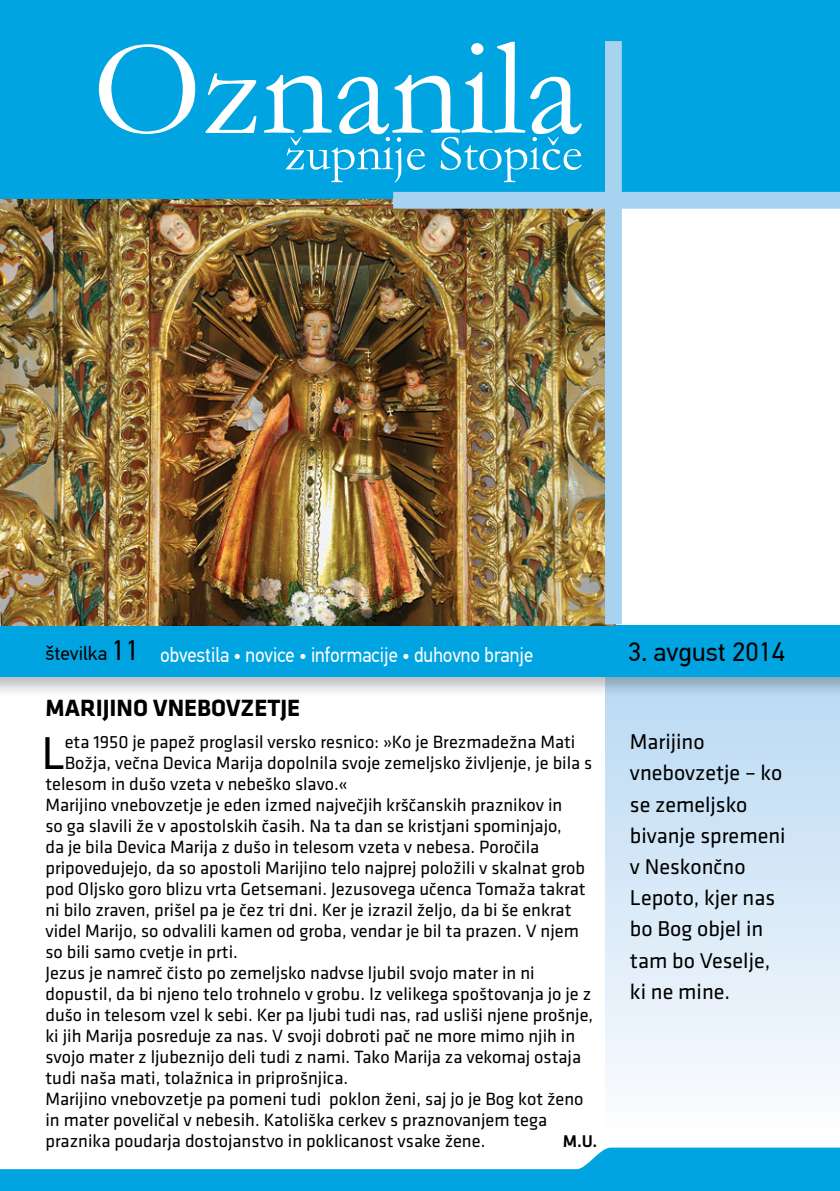
<style>
.page{position:relative;width:840px;height:1191px;background:#fff}
.page>*{position:absolute;margin:0;border:0;box-sizing:border-box;transform-origin:0 0}
.t1{font:140px "Garamond";color:#fff}
.t2{font:50.4px "Garamond";color:#fff}
.t3{font:47.8px "Klavika";color:#000}
.t4{font:26.6px "Din Text Pro PF Regular";color:#000}
.t5{font:700 24.4px "Klavika";color:#000}
.t6{font:22.2px/31.2px "Klavika";color:#000}
.t7{font:20.8px "Din Text Pro PF Regular";color:#fff;scale:.91 1}
.t8{font:18.4px "Klavika";color:#000}
.t9{font:500 17.6px "Klavika";color:#000}
.s1{font-size:19.6px;color:#000}
.s2{font-size:28px;color:#000}
</style>
<div class="page">
<div style="left:605px;top:696px;width:234px;height:495px;background:linear-gradient(to bottom,#bbdaf3,#fff)"></div>
<div style="left:0;top:0;width:839px;height:200px;background:#00a4e0"></div>
<img style="left:0;top:622px;width:622px;height:70px">
<img style="left:605px;top:676px;width:234px;height:20px">
<div style="left:0;top:625px;width:839px;height:51px;background:#00a4e0"></div>
<img style="left:0;top:200px;width:615px;height:425px">
<div style="left:604px;top:41px;width:17px;height:583px;background:#a7d3f1"></div>
<div style="left:393px;top:192px;width:446px;height:17px;background:#a7d3f1"></div>
<svg style="left:0;top:1147px;width:839px;height:44px"></svg>
<h1 class="t1" style="left:92px;top:-5px;width:491px">Oznanila</h1>
<h2 class="t2" style="left:284px;top:120px;width:299px">župnije Stopiče</h2>
<p class="t7" style="left:45px;top:643px;width:537px"><span class="s1">številka</span> <span class="s2">11</span> obvestila • novice • informacije • duhovno branje</p>
<h3 class="t4" style="left:627px;top:636px;width:159px">3. avgust 2014</h3>
<h3 class="t5" style="left:45px;top:694px;width:256px">MARIJINO VNEBOVZETJE</h3>
<h3 class="t3" style="left:41px;top:727px;width:25px">L</h3>
<p class="t8" style="left:65px;top:732px;width:512px">eta 1950 je papež proglasil versko resnico: »Ko je Brezmadežna Mati</p>
<p class="t6" style="left:629px;top:726px;width:157px">Marijino vnebovzetje – ko se zemeljsko bivanje spremeni v Neskončno<br>Lepoto, kjer nas bo Bog objel in tam bo Veselje, ki ne mine.</p>
<p class="t8" style="left:65px;top:753px;width:528px">Božja, večna Devica Marija dopolnila svoje zemeljsko življenje, je bila s</p>
<p class="t8" style="left:45px;top:774px;width:303px">telesom in dušo vzeta v nebeško slavo.«</p>
<p class="t8" style="left:45px;top:795px;width:518px">Marijino vnebovzetje je eden izmed največjih krščanskih praznikov in</p>
<p class="t8" style="left:45px;top:816px;width:517px">so ga slavili že v apostolskih časih. Na ta dan se kristjani spominjajo,</p>
<p class="t8" style="left:45px;top:837px;width:495px">da je bila Devica Marija z dušo in telesom vzeta v nebesa. Poročila</p>
<p class="t8" style="left:45px;top:858px;width:541px">pripovedujejo, da so apostoli Marijino telo najprej položili v skalnat grob</p>
<p class="t8" style="left:45px;top:879px;width:541px">pod Oljsko goro blizu vrta Getsemani. Jezusovega učenca Tomaža takrat</p>
<p class="t8" style="left:45px;top:900px;width:527px">ni bilo zraven, prišel pa je čez tri dni. Ker je izrazil željo, da bi še enkrat</p>
<p class="t8" style="left:45px;top:921px;width:534px">videl Marijo, so odvalili kamen od groba, vendar je bil ta prazen. V njem</p>
<p class="t8" style="left:45px;top:942px;width:194px">so bili samo cvetje in prti.</p>
<p class="t8" style="left:45px;top:963px;width:490px">Jezus je namreč čisto po zemeljsko nadvse ljubil svojo mater in ni</p>
<p class="t8" style="left:45px;top:984px;width:547px">dopustil, da bi njeno telo trohnelo v grobu. Iz velikega spoštovanja jo je z</p>
<p class="t8" style="left:45px;top:1005px;width:549px">dušo in telesom vzel k sebi. Ker pa ljubi tudi nas, rad usliši njene prošnje,</p>
<p class="t8" style="left:45px;top:1026px;width:531px">ki jih Marija posreduje za nas. V svoji dobroti pač ne more mimo njih in</p>
<p class="t8" style="left:45px;top:1047px;width:537px">svojo mater z ljubeznijo deli tudi z nami. Tako Marija za vekomaj ostaja</p>
<p class="t8" style="left:45px;top:1068px;width:304px">tudi naša mati, tolažnica in priprošnjica.</p>
<p class="t8" style="left:45px;top:1089px;width:539px">Marijino vnebovzetje pa pomeni tudi poklon ženi, saj jo je Bog kot ženo</p>
<p class="t8" style="left:45px;top:1110px;width:503px">in mater poveličal v nebesih. Katoliška cerkev s praznovanjem tega</p>
<p class="t8" style="left:45px;top:1131px;width:441px">praznika poudarja dostojanstvo in poklicanost vsake žene.</p>
<p class="t9" style="left:562px;top:1132px;width:36px">M.U.</p>
</div>
